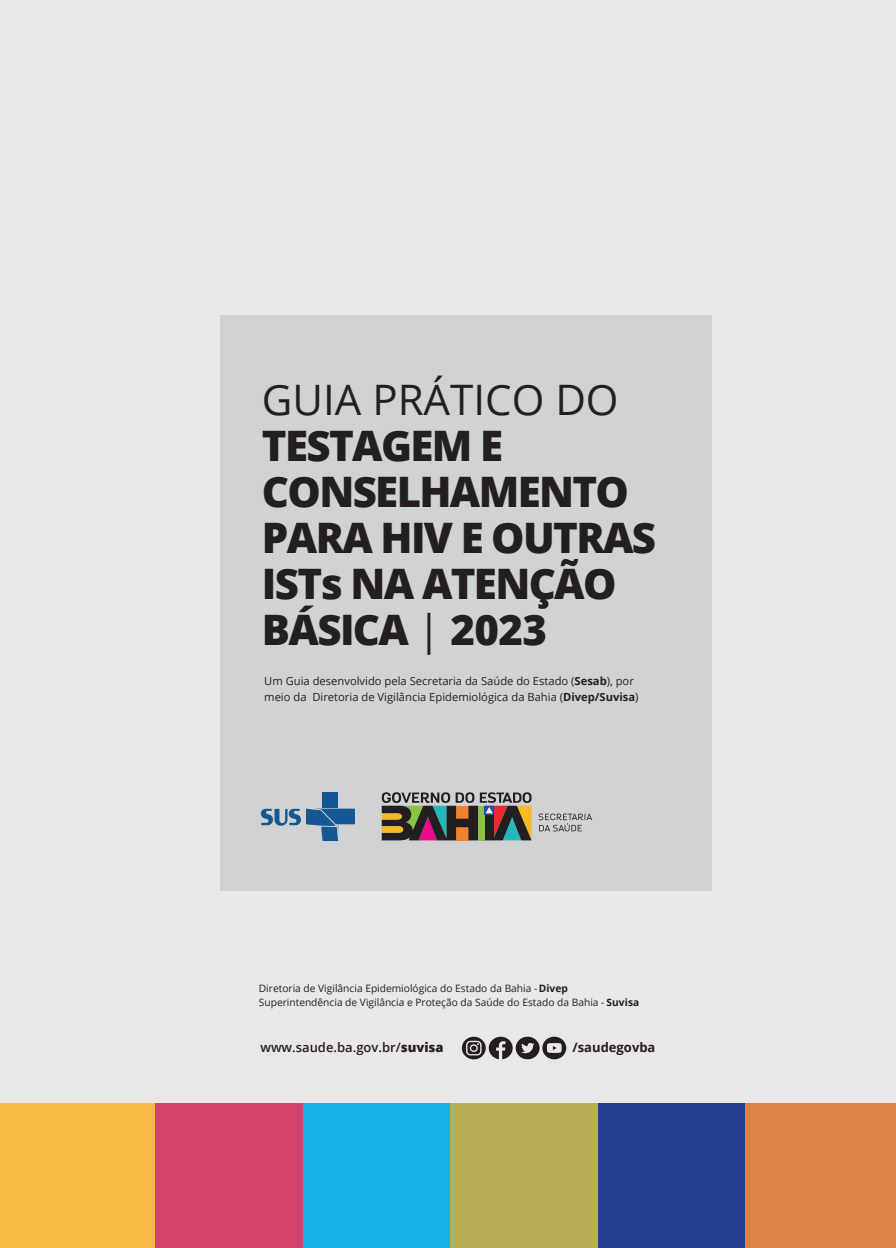
<style>
.page{position:relative;width:896px;height:1248px;background:#fff}
.page>*{position:absolute;margin:0;border:0;box-sizing:border-box;transform-origin:0 0}
.t1{font:800 42px/46px "Open Sans";letter-spacing:-.04em;color:#231f20}
.t2{font:42px "Open Sans";color:#231f20}
.t3{font:600 13px "Open Sans";color:#231f20}
.t4{font:700 13px "Open Sans";color:#231f20}
.t5{font:11.2px/16px "Open Sans";color:#231f20}
.t6{font:10.2px/14px "Open Sans";color:#231f20}
.s1{font-weight:400}
.s2{font-weight:700}
.s3{font-weight:800}
</style>
<div class="page">
<div style="left:0;top:0;width:896px;height:1247px;background:#eae7e8"></div>
<div style="left:221px;top:315px;width:491px;height:575px;background:#d1d2d4"></div>
<svg style="left:382px;top:792px;width:149px;height:48px;background:#6d6353"></svg>
<svg style="left:538px;top:813px;width:54px;height:18px"></svg>
<div style="left:323px;top:791px;width:15px;height:16px;background:#145896"></div>
<svg style="left:261px;top:808px;width:94px;height:33px"></svg>
<svg style="left:462px;top:1036px;width:104px;height:23px"></svg>
<div style="left:0;top:1103px;width:155px;height:144px;background:#f6b945"></div>
<div style="left:155px;top:1103px;width:148px;height:144px;background:#d3446b"></div>
<div style="left:303px;top:1103px;width:147px;height:144px;background:#13b4e3"></div>
<div style="left:450px;top:1103px;width:148px;height:144px;background:#b5ae57"></div>
<div style="left:598px;top:1103px;width:148px;height:144px;background:#253f8e"></div>
<div style="left:746px;top:1103px;width:150px;height:144px;background:#dc8245"></div>
<p class="t2" style="left:262px;top:371px;width:358px">GUIA PRÁTICO DO</p>
<p class="t1" style="left:262px;top:420px;width:396px">TESTAGEM E<br>CONSELHAMENTO<br>PARA HIV E OUTRAS<br>ISTs NA ATENÇÃO<br>BÁSICA <span class="s1">|</span> 2023</p>
<p class="t5" style="left:264px;top:672px;width:376px">Um Guia desenvolvido pela Secretaria da Saúde do Estado (<span class="s2">Sesab</span>), por meio da Diretoria de Vigilância Epidemiológica da Bahia (<span class="s2">Divep/Suvisa</span>)</p>
<p class="t6" style="left:259px;top:980px;width:382px">Diretoria de Vigilância Epidemiológica do Estado da Bahia - <span class="s2">Divep<br></span>Superintendência de Vigilância e Proteção da Saúde do Estado da Bahia - <span class="s2">Suvisa</span></p>
<p class="t4" style="left:572px;top:1038px;width:85px">/saudegovba</p>
<p class="t3" style="left:260px;top:1037px;width:185px">www.saude.ba.gov.br/<span class="s3">suvisa</span></p>
</div>
